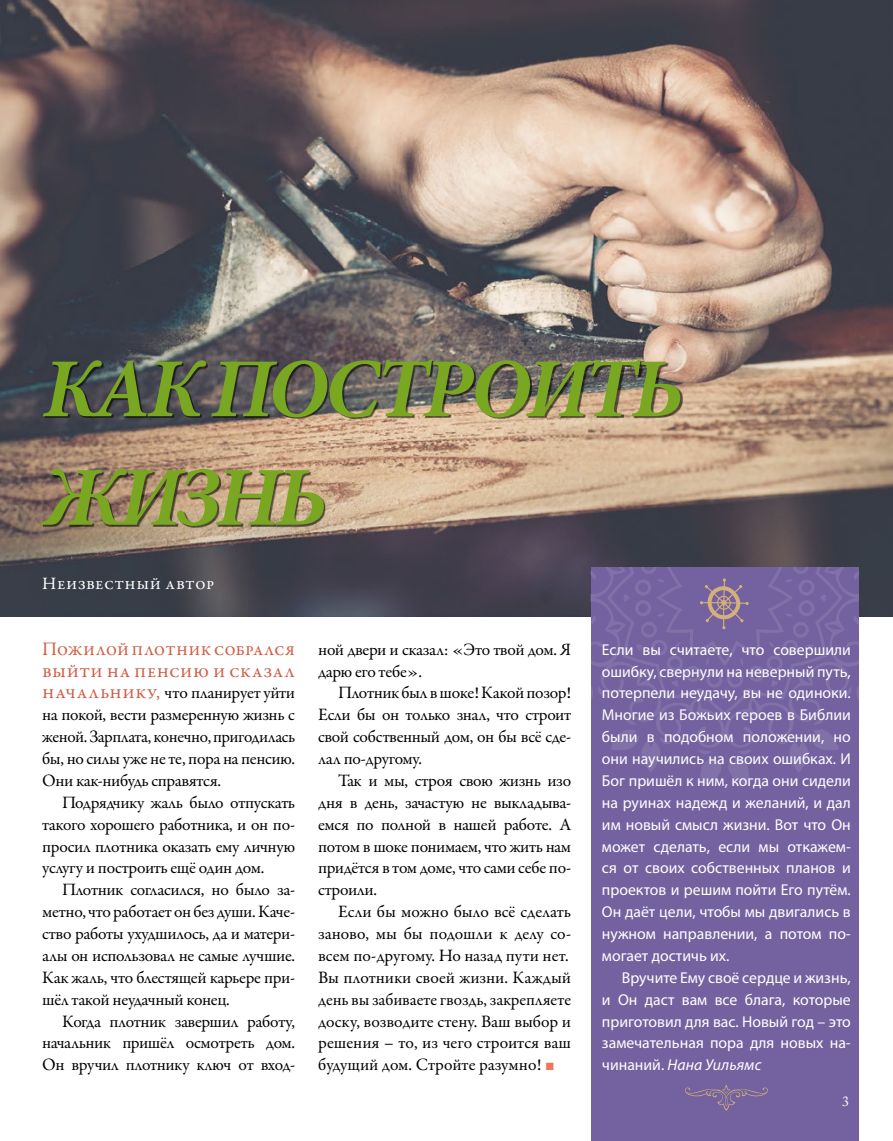
<style>
.page{position:relative;width:893px;height:1141px;background:#fff}
.page>*{position:absolute;margin:0;border:0;box-sizing:border-box;transform-origin:0 0}
.t1{font:italic 700 84px/108.5px "Minion Pro";letter-spacing:-.06em;color:#79a722}
.t2{font:19.25px/21.9px "Garamond Premr Pro";letter-spacing:.075em;color:#cf5d44}
.t3{font:17.5px/21.9px "Garamond Premr Pro";letter-spacing:-.015em;color:#000;text-align:justify}
.t4{font:17.5px "Garamond Premr Pro";color:#fff}
.t5{font:15.75px/21.9px "Myriad Pro";color:#fff;text-align:justify}
.t6{font:14px "Adobe Caslon Pro";color:#fff}
.s1{font-size:19.25px;color:#cf5d44}
.s2{font-family:"Arial";font-size:15.75px;color:#ef775b}
.s3{font-style:italic}
</style>
<div class="page">
<img style="left:0;top:0;width:893px;height:616px">
<div style="left:591px;top:567px;width:268px;height:574px;background:#73629f"></div>
<svg style="left:591px;top:567px;width:268px;height:219px"></svg>
<svg style="left:685px;top:1085px;width:83px;height:26px"></svg>
<div style="left:43px;top:361px;width:639px;height:166px;background:#000;opacity:.61"></div>
<h1 class="t1" style="left:43px;top:334px;width:642px">КАК ПОСТРОИТЬ<br>ЖИЗНЬ</h1>
<p class="t4" style="left:42px;top:573px;width:174px">Неизвестный автор</p>
<p class="t2" style="left:42px;top:638px;width:253px">Пожилой плотник собрался выйти на пенсию и сказал</p>
<p class="t3" style="left:42px;top:682px;width:255px"><span class="s1">нача льнику,</span> что планирует уйти на покой, вести размеренную жизнь с женой. Зарплата, конечно, пригодилась бы, но силы уже не те, пора на пенсию.<br>Они как-нибудь справятся.</p>
<p class="t3" style="left:42px;top:792px;width:255px;text-indent:20px">Подрядчику жаль было отпускать такого хорошего работника, и он по&shy;просил плотника оказать ему личную услугу и построить ещё один дом.</p>
<p class="t3" style="left:42px;top:879px;width:254px;text-indent:20px">Плотник согласился, но было за&shy;метно, что работает он без души. Каче&shy;ство работы ухудшилось, да и матери&shy;алы он использовал не самые лучшие.<br>Как жаль, что блестящей карьере при&shy;шёл такой неудачный конец.</p>
<p class="t3" style="left:42px;top:1011px;width:255px;text-indent:20px">Когда плотник завершил работу, начальник пришёл осмотреть дом.<br>Он вручил плотнику ключ от вход-</p>
<p class="t3" style="left:318px;top:639px;width:255px">ной двери и сказал: «Это твой дом. Я дарю его тебе».</p>
<p class="t3" style="left:318px;top:682px;width:254px;text-indent:20px">Плотник был в шоке! Какой позор!<br>Если бы он только знал, что строит свой собственный дом, он бы всё сде&shy;лал по-другому.</p>
<p class="t3" style="left:318px;top:770px;width:254px;text-indent:20px">Так и мы, строя свою жизнь изо дня в день, зачастую не выкладыва&shy;емся по полной в нашей работе. А потом в шоке понимаем, что жить нам придётся в том доме, что сами себе по&shy;строили.</p>
<p class="t3" style="left:318px;top:901px;width:255px;text-align:left;text-indent:20px">Если бы можно было всё сделать заново, мы бы подошли к делу со&shy;всем по-другому. Но назад пути нет.<br>Вы плотники своей жизни. Каждый день вы забиваете гвоздь, закрепляете доску, возводите стену. Ваш выбор и решения – то, из чего строится ваш будущий дом. Стройте разумно! <span class="s2">■</span></p>
<p class="t5" style="left:602px;top:638px;width:250px">Если вы считаете, что совершили ошибку, свернули на неверный путь, потерпели неудачу, вы не одиноки.<br>Многие из Божьих героев в Библии были в подобном положении, но они научились на своих ошибках. И Бог пришёл к ним, когда они сидели на руинах надежд и желаний, и дал им новый смысл жизни. Вот что Он может сделать, если мы откажем&shy;ся от своих собственных планов и проектов и решим пойти Его путём.<br>Он даёт цели, чтобы мы двигались в нужном направлении, а потом по&shy;могает достичь их.</p>
<p class="t5" style="left:602px;top:966px;width:250px;text-indent:20px">Вручите Ему своё сердце и жизнь, и Он даст вам все блага, которые приготовил для вас. Новый год – это замечательная пора для новых на&shy;чинаний. <span class="s3">Нана Уильямс</span></p>
<p class="t6" style="left:842px;top:1093px;width:8px">3</p>
</div>
